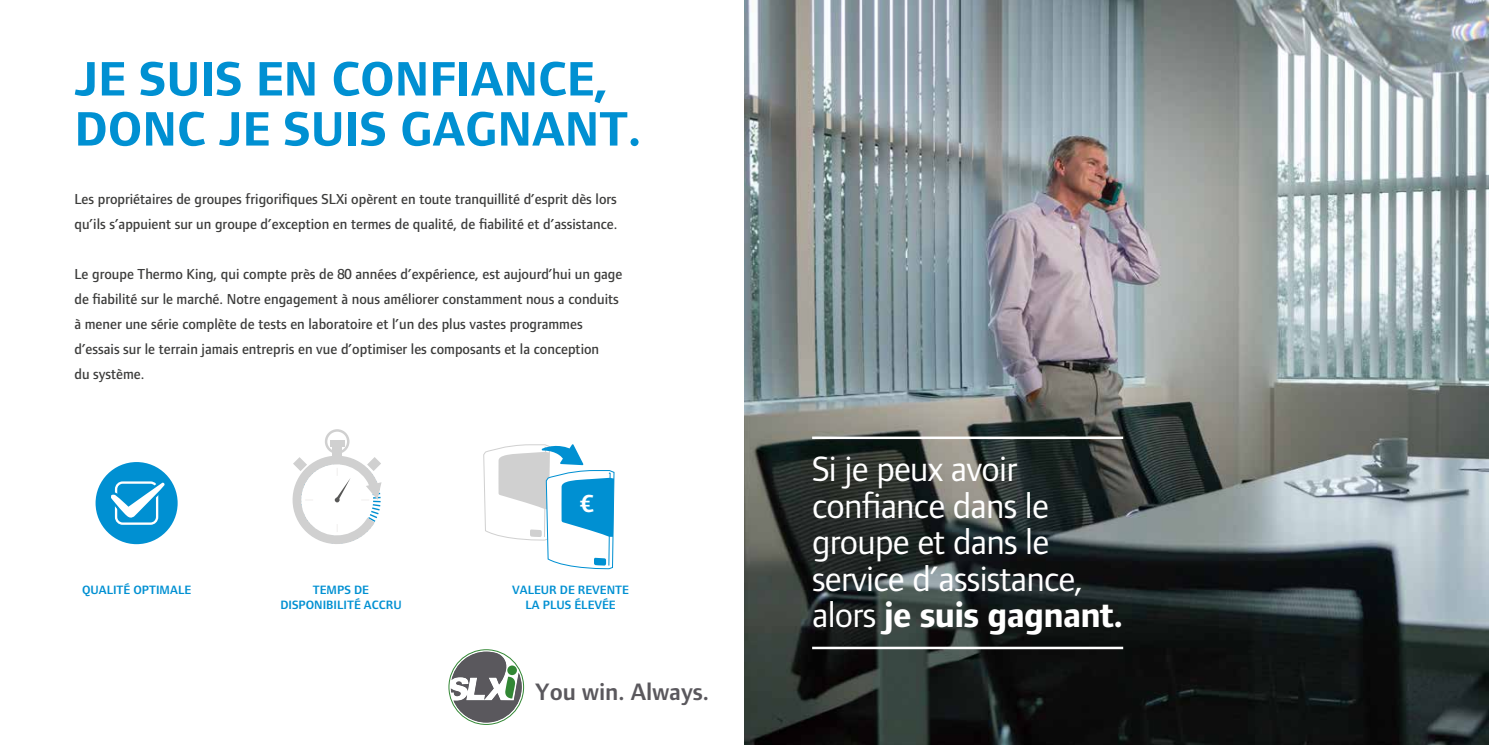
<style>
.page{position:relative;width:1489px;height:745px;background:#fff}
.page>*{position:absolute;margin:0;border:0;box-sizing:border-box;transform-origin:0 0}
.t1{font:700 50px/50px "Foundry Form Sans Blonde";color:#0090d2}
.t2{font:36.5px/36.5px "Foundry Form Sans Blonde";letter-spacing:-.02em;color:#fff}
.t3{font:600 25.5px "Foundry Form Sans Blonde";color:#fff}
.t4{font:600 24.62px "Foundry Form Sans Blonde";color:#5a585d}
.t5{font:500 15px/25px "Foundry Form Sans Blonde";color:#3c3c3b}
.t6{font:600 12.5px/15px "Foundry Form Sans Blonde";color:#0090d2;text-align:center}
.s1{font-weight:700}
</style>
<div class="page">
<img style="left:744px;top:0;width:744px;height:744px">
<svg style="left:483px;top:444px;width:132px;height:125px"></svg>
<hr style="left:812px;top:436px;width:311px;height:3px;background:#fff">
<hr style="left:812px;top:646px;width:311px;height:2px;background:#fff">
<div style="left:96px;top:461px;width:82px;height:83px;background:#0090d2;border-radius:50%"></div>
<div style="left:115px;top:481px;width:43px;height:43px;border:2px solid #fff;border-radius:7px"></div>
<svg style="left:111px;top:481px;width:54px;height:39px"></svg>
<div style="left:332px;top:442px;width:10px;height:14px;background:#d0d0d0"></div>
<svg style="left:292px;top:449px;width:90px;height:95px"></svg>
<div style="left:330px;top:440px;width:14px;height:6px;background:#d0d0d0"></div>
<div style="left:325px;top:429px;width:24px;height:24px;border:2px solid #d0d0d0;border-radius:50%"></div>
<svg style="left:449px;top:650px;width:74px;height:74px"></svg>
<div style="left:507px;top:665px;width:10px;height:9px;background:#328734;border-radius:50%"></div>
<div style="left:448px;top:648px;width:76px;height:76px;border:1px solid #328734;border-radius:50%"></div>
<h1 class="t1" style="left:74px;top:54px;width:568px">JE SUIS EN CONFIANCE,<br>DONC JE SUIS GAGNANT.</h1>
<p class="t5" style="left:74px;top:186px;width:544px">Les propriétaires de groupes frigorifiques SLXi opèrent en toute tranquillité d’esprit dès lors qu’ils s’appuient sur un groupe d’exception en termes de qualité, de fiabilité et d’assistance.</p>
<p class="t5" style="left:74px;top:261px;width:549px">Le groupe Thermo King, qui compte près de 80 années d’expérience, est aujourd’hui un gage de fiabilité sur le marché. Notre engagement à nous améliorer constamment nous a conduits à mener une série complète de tests en laboratoire et l’un des plus vastes programmes d’essais sur le terrain jamais entrepris en vue d’optimiser les composants et la conception<br>du système.</p>
<p class="t6" style="left:82px;top:581px;width:111px">QUALITÉ OPTIMALE</p>
<p class="t6" style="left:280px;top:581px;width:123px">TEMPS DE<br>DISPONIBILITÉ ACCRU</p>
<h3 class="t3" style="left:580px;top:489px;width:14px">€</h3>
<p class="t6" style="left:512px;top:581px;width:118px">VALEUR DE REVENTE<br>LA PLUS ÉLEVÉE</p>
<h3 class="t4" style="left:535px;top:677px;width:175px">You win. Always.</h3>
<h2 class="t2" style="left:812px;top:450px;width:312px">Si je peux avoir confiance dans le groupe et dans le service d’assistance, alors <span class="s1">je suis gagnant.</span></h2>
</div>
